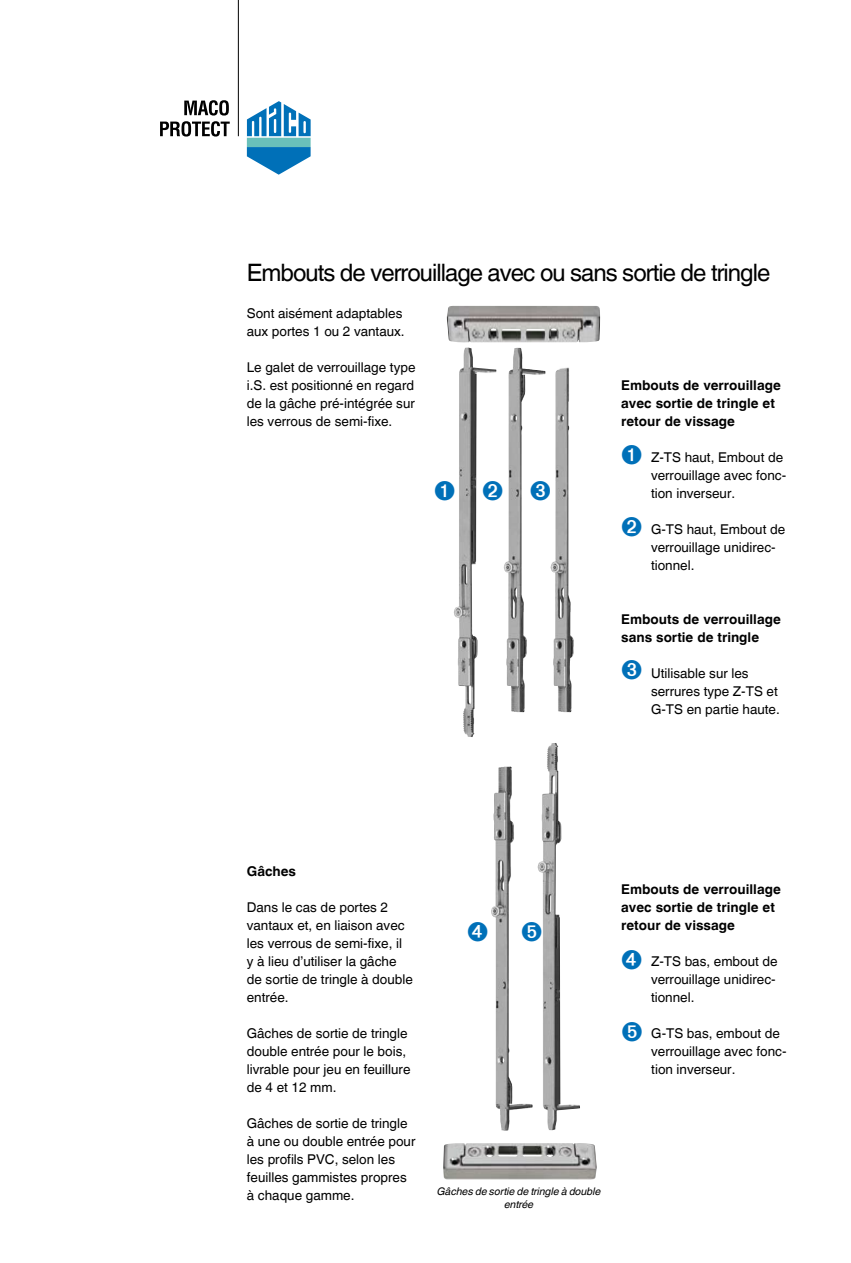
<style>
.page{position:relative;width:851px;height:1263px;background:#fff}
.page>*{position:absolute;margin:0;border:0;box-sizing:border-box;transform-origin:0 0}
.t1{font:27px "Zapf Dingbats ITC";color:#0070b8}
.t2{font:24px "Helvetica Linotype";letter-spacing:-.04em;color:#000}
.t3{font:13.5px/18px "Helvetica Linotype";color:#000}
.t4{font:700 13.5px/18px "Helvetica Linotype";color:#000}
.t5{font:italic 10.5px/13.5px "Helvetica Linotype";letter-spacing:-.005em;color:#000;text-align:center}
</style>
<div class="page">
<hr style="left:238px;top:0;width:1px;height:136px;background:#000">
<div style="left:247px;top:138px;width:63px;height:9px;background:#69c0ba"></div>
<svg style="left:247px;top:147px;width:63px;height:28px"></svg>
<svg style="left:247px;top:101px;width:63px;height:35px"></svg>
<svg style="left:160px;top:100px;width:70px;height:37px"></svg>
<img style="left:503px;top:373px;width:42px;height:339px">
<img style="left:454px;top:348px;width:42px;height:389px">
<img style="left:550px;top:373px;width:24px;height:339px">
<img style="left:446px;top:305px;width:154px;height:38px">
<img style="left:443px;top:1143px;width:153px;height:37px">
<img style="left:537px;top:743px;width:43px;height:387px">
<img style="left:491px;top:766px;width:41px;height:340px">
<svg style="left:491px;top:922px;width:50px;height:20px"></svg>
<h2 class="t2" style="left:247px;top:259px;width:525px">Embouts de verrouillage avec ou sans sortie de tringle</h2>
<p class="t3" style="left:247px;top:304px;width:159px">Sont aisément adaptables aux portes 1 ou 2 vantaux.</p>
<p class="t3" style="left:247px;top:358px;width:170px;text-align:justify">Le galet de verrouillage type i.S. est positionné en regard de la gâche pré-intégrée sur les verrous de semi-fixe.</p>
<h1 class="t1" style="left:434px;top:478px;width:118px">➊➋➌</h1>
<p class="t4" style="left:621px;top:376px;width:161px">Embouts de verrouillage avec sortie de tringle et retour de vissage</p>
<p class="t3" style="left:651px;top:448px;width:137px">Z-TS haut, Embout de verrouillage avec fonc&shy;tion inverseur.</p>
<p class="t3" style="left:651px;top:520px;width:136px">G-TS haut, Embout de verrouillage unidirec&shy;tionnel.</p>
<p class="t4" style="left:621px;top:610px;width:161px">Embouts de verrouillage sans sortie de tringle</p>
<p class="t3" style="left:651px;top:664px;width:130px">Utilisable sur les serrures type Z-TS et<br>G-TS en partie haute.</p>
<p class="t4" style="left:247px;top:862px;width:51px">Gâches</p>
<p class="t3" style="left:247px;top:898px;width:168px">Dans le cas de portes 2 vantaux et, en liaison avec les verrous de semi-fixe, il<br>y à lieu d’utiliser la gâche de sortie de tringle à double entrée.</p>
<p class="t3" style="left:247px;top:1024px;width:165px">Gâches de sortie de tringle double entrée pour le bois, livrable pour jeu en feuillure de 4 et 12 mm.</p>
<p class="t3" style="left:247px;top:1114px;width:170px">Gâches de sortie de tringle à une ou double entrée pour les profils PVC, selon les feuilles gammistes propres à chaque gamme.</p>
<p class="t4" style="left:621px;top:880px;width:161px">Embouts de verrouillage avec sortie de tringle et retour de vissage</p>
<p class="t3" style="left:651px;top:952px;width:128px">Z-TS bas, embout de verrouillage unidirec&shy;tionnel.</p>
<p class="t3" style="left:651px;top:1024px;width:137px">G-TS bas, embout de verrouillage avec fonc&shy;tion inverseur.</p>
<p class="t5" style="left:437px;top:1184px;width:165px">Gâches de sortie de tringle à double entrée</p>
</div>
